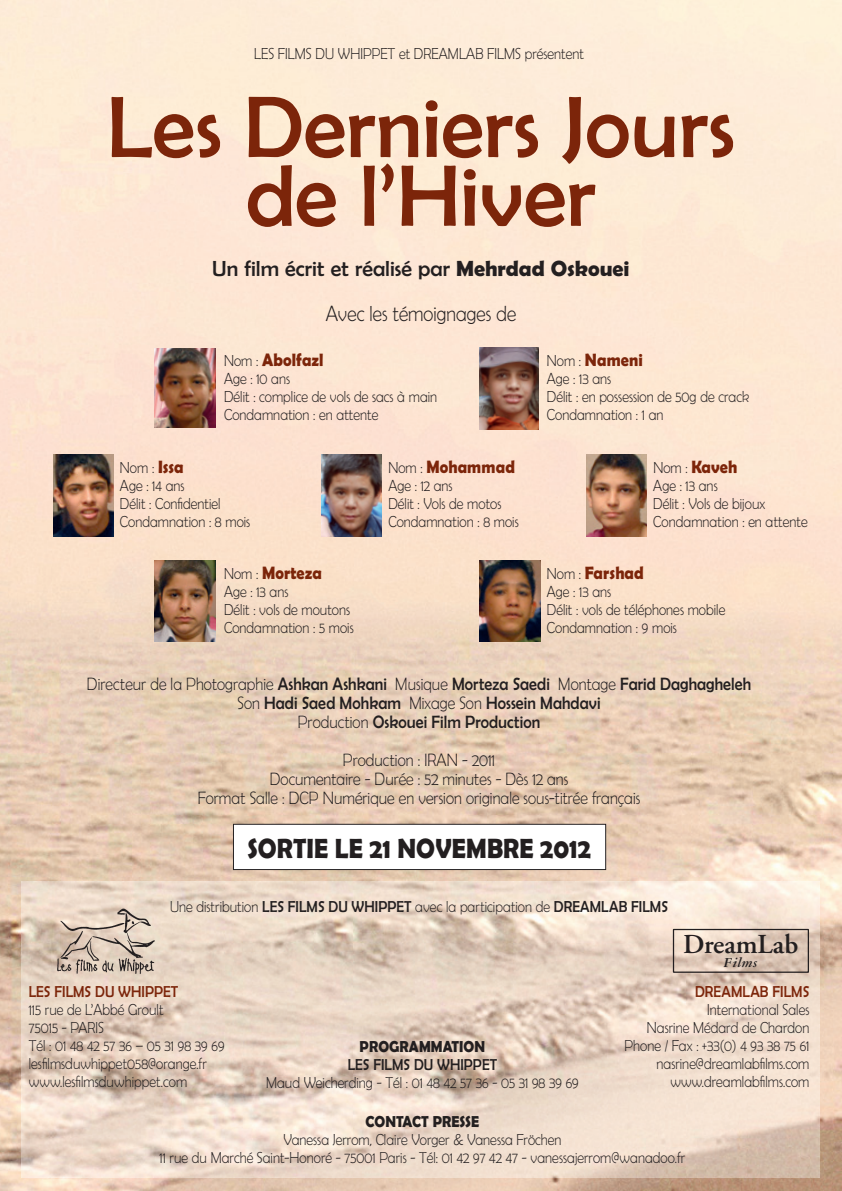
<style>
.page{position:relative;width:842px;height:1191px;background:#fff}
.page>*{position:absolute;margin:0;border:0;box-sizing:border-box;transform-origin:0 0}
.t1{font:88px/68.8px "Berlin Sans";color:#7c250a;text-align:center}
.t2{font:600 28px "Berlin Sans";letter-spacing:.005em;color:#231f20;scale:.9 1}
.t3{font:600 27.4px "Adobe Garamond";color:#231f20}
.t4{font:22px "Berlin Sans";color:#231f20}
.t5{font:300 22px "Berlin Sans";letter-spacing:.005em;color:#231f20;scale:.9 1}
.t6{font:18px/19px "Berlin Sans";letter-spacing:.005em;color:#231f20;text-align:center;scale:.9 1}
.t7{font:300 18px/19px "Berlin Sans";letter-spacing:.005em;color:#231f20;text-align:center;scale:.9 1}
.t8{font:600 18px "Berlin Sans";letter-spacing:.005em;color:#7c250a;scale:.9 1}
.t9{font:300 16px/18px "Berlin Sans";letter-spacing:.005em;color:#231f20;scale:.9 1}
.t10{font:16px "Berlin Sans";letter-spacing:.005em;color:#7c250a;scale:.9 1}
.t11{font:600 16px "Berlin Sans";letter-spacing:.005em;color:#231f20;scale:.9 1}
.t12{font:16px "Berlin Sans";letter-spacing:.005em;color:#231f20;scale:.9 1}
.t13{font:italic 700 14.6px "Garamond 3 LT Std";color:#231f20}
.s1{font-weight:600}
.s2{font-weight:300;font-size:16px;color:#231f20}
.s3{font-weight:600;font-size:18px;color:#7c250a}
.s4{font-weight:300}
.s5{font-weight:400}
</style>
<div class="page">
<img style="left:0;top:0;width:842px;height:1191px">
<img style="left:22px;top:882px;width:797px;height:295px">
<div style="left:233px;top:824px;width:373px;height:45px;background:#fff"></div>
<div style="left:233px;top:823px;width:373px;height:47px;border:1px solid #231f20"></div>
<img style="left:55px;top:907px;width:100px;height:69px">
<div style="left:673px;top:929px;width:136px;height:43px;border:1px solid #231f20"></div>
<img style="left:154px;top:348px;width:62px;height:79px">
<img style="left:154px;top:561px;width:62px;height:80px">
<img style="left:479px;top:561px;width:62px;height:80px">
<img style="left:54px;top:454px;width:60px;height:82px">
<img style="left:587px;top:454px;width:59px;height:82px">
<img style="left:322px;top:454px;width:60px;height:82px">
<img style="left:479px;top:347px;width:60px;height:82px">
<p class="t9" style="left:254px;top:44px;width:368px">LES FILMS DU WHIPPET et DREAMLAB FILMS présentent</p>
<h1 class="t1" style="left:107px;top:92px;width:629px">Les Derniers Jours de l’Hiver</h1>
<h3 class="t4" style="left:212px;top:256px;width:419px">Un film écrit et réalisé par <span class="s1">Mehrdad Oskouei</span></h3>
<h3 class="t5" style="left:326px;top:301px;width:213px">Avec les témoignages de</h3>
<p class="t8" style="left:224px;top:349px;width:112px"><span class="s2">Nom :</span> Abolfazl</p>
<p class="t9" style="left:224px;top:369px;width:238px">Age : 10 ans<br>Délit : complice de vols de sacs à main<br>Condamnation : en attente</p>
<p class="t9" style="left:120px;top:459px;width:146px">Nom : <span class="s3">Issa<br></span>Age : 14 ans<br>Délit : Confidentiel<br>Condamnation : 8 mois</p>
<p class="t8" style="left:388px;top:457px;width:142px"><span class="s2">Nom :</span> Mohammad</p>
<p class="t9" style="left:388px;top:477px;width:146px">Age : 12 ans<br>Délit : Vols de motos<br>Condamnation : 8 mois</p>
<p class="t8" style="left:224px;top:562px;width:110px"><span class="s2">Nom :</span> Morteza</p>
<p class="t9" style="left:224px;top:582px;width:146px">Age : 13 ans<br>Délit : vols de moutons<br>Condamnation : 5 mois</p>
<p class="t8" style="left:547px;top:349px;width:108px"><span class="s2">Nom :</span> Nameni</p>
<p class="t9" style="left:547px;top:369px;width:226px">Age : 13 ans<br>Délit : en possession de 50g de crack<br>Condamnation : 1 an</p>
<p class="t8" style="left:653px;top:457px;width:95px"><span class="s2">Nom :</span> Kaveh</p>
<p class="t9" style="left:653px;top:477px;width:173px">Age : 13 ans<br>Délit : Vols de bijoux<br>Condamnation : en attente</p>
<p class="t8" style="left:547px;top:562px;width:109px"><span class="s2">Nom :</span> Farshad</p>
<p class="t9" style="left:547px;top:582px;width:200px">Age : 13 ans<br>Délit : vols de téléphones mobile<br>Condamnation : 9 mois</p>
<p class="t6" style="left:87px;top:674px;width:739px"><span class="s4">Directeur de la Photographie</span> Ashkan Ashkani <span class="s4">Musique</span> Morteza Saedi <span class="s4">Montage</span> Farid Daghagheleh<br><span class="s4">Son</span> Hadi Saed Mohkam <span class="s4">Mixage Son</span> Hossein Mahdavi<br><span class="s4">Production</span> Oskouei Film Production</p>
<p class="t7" style="left:198px;top:750px;width:493px">Production : IRAN - 2011<br>Documentaire - Durée : 52 minutes - Dès 12 ans<br>Format Salle : DCP Numérique en version originale sous-titrée français</p>
<h2 class="t2" style="left:247px;top:832px;width:383px">SORTIE LE 21 NOVEMBRE 2012</h2>
<p class="t9" style="left:170px;top:897px;width:555px">Une distribution <span class="s5">LES FILMS DU WHIPPET</span> avec la participation de <span class="s5">DREAMLAB FILMS</span></p>
<h3 class="t3" style="left:683px;top:929px;width:117px">DreamLab</h3>
<p class="t13" style="left:724px;top:955px;width:36px">Films</p>
<p class="t10" style="left:29px;top:982px;width:168px">LES FILMS DU WHIPPET</p>
<p class="t9" style="left:29px;top:1000px;width:219px">115 rue de L’Abbé Groult<br>75015 - PARIS<br>Tél : 01 48 42 57 36 – 05 31 98 39 69 lesfilmsduwhippet058@orange.fr www.lesfilmsduwhippet.com</p>
<p class="t11" style="left:360px;top:1037px;width:141px">PROGRAMMATION</p>
<p class="t12" style="left:348px;top:1055px;width:168px">LES FILMS DU WHIPPET</p>
<p class="t9" style="left:266px;top:1073px;width:349px">Maud Weicherding - Tél : 01 48 42 57 36 - 05 31 98 39 69</p>
<p class="t10" style="left:695px;top:982px;width:128px">DREAMLAB FILMS</p>
<p class="t9" style="left:625px;top:1000px;width:207px;text-align:right">International Sales<br>Nasrine Médard de Chardon<br>Phone / Fax : +33(0) 4 93 38 75 61 nasrine@dreamlabfilms.com www.dreamlabfilms.com</p>
<p class="t11" style="left:366px;top:1112px;width:128px">CONTACT PRESSE</p>
<p class="t9" style="left:159px;top:1130px;width:586px;text-align:center">Vanessa Jerrom, Claire Vorger &amp; Vanessa Fröchen<br>11 rue du Marché Saint-Honoré - 75001 Paris - Tél: 01 42 97 42 47 - vanessajerrom@wanadoo.fr</p>
</div>
